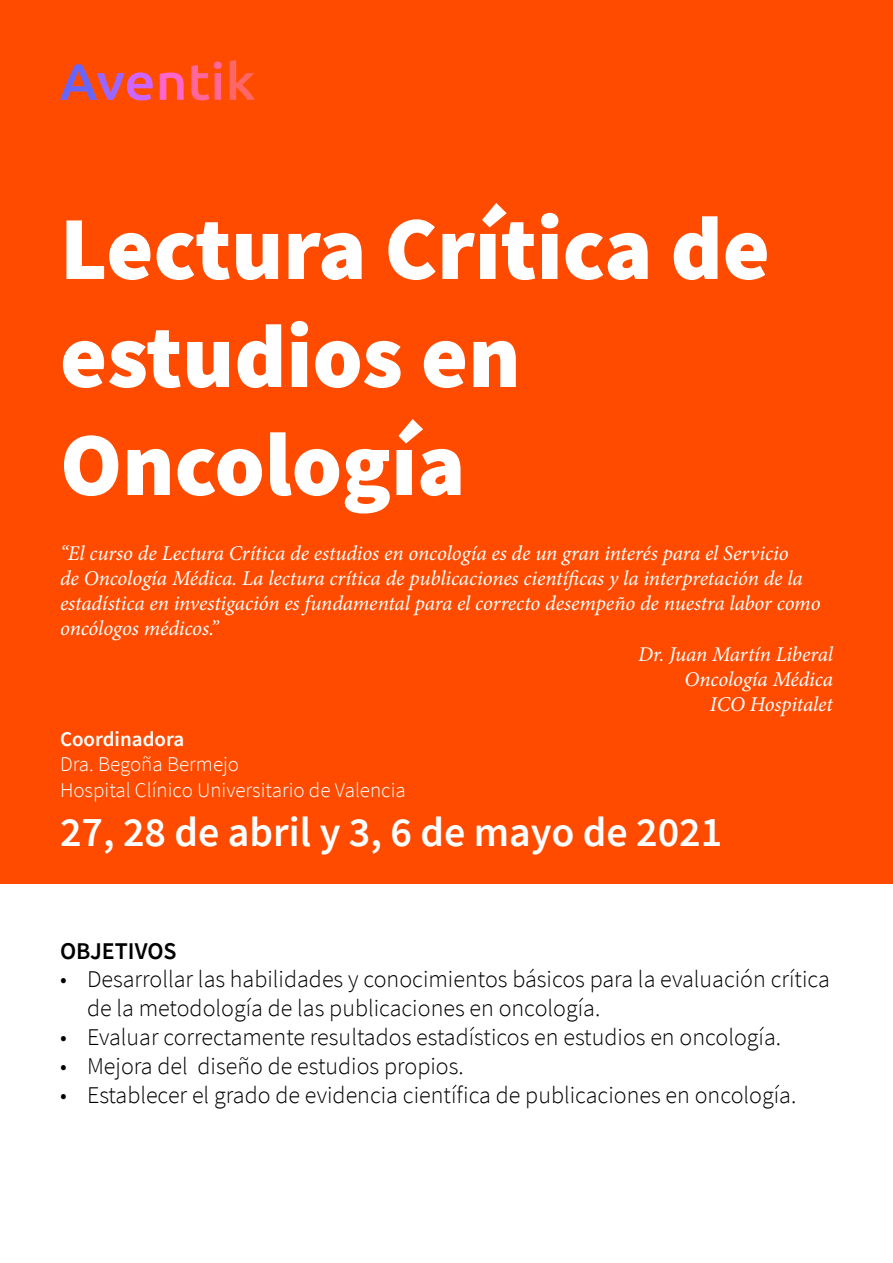
<style>
.page{position:relative;width:893px;height:1263px;background:#fff}
.page>*{position:absolute;margin:0;border:0;box-sizing:border-box;transform-origin:0 0}
.t1{font:900 90px/108px "Source Sans Pro";color:#fff}
.t2{font:600 42px "Source Sans Pro";color:#fff}
.t3{font:300 24px/28.8px "Source Sans Pro";color:#000}
.Subt_parrafo{font:600 24px "Source Sans Pro";color:#000}
.t4{font:italic 21px/25.2px "Minion Pro";letter-spacing:-.005em;color:#fff}
.t5{font:300 21px "Source Sans Pro";color:#fff}
.t6{font:600 21px "Source Sans Pro";color:#fff}
</style>
<div class="page">
<div style="left:0;top:0;width:893px;height:884px;background:#ff4b00"></div>
<svg style="left:60px;top:64px;width:93px;height:37px"></svg>
<svg style="left:160px;top:72px;width:24px;height:28px"></svg>
<svg style="left:191px;top:61px;width:31px;height:39px"></svg>
<svg style="left:230px;top:60px;width:25px;height:40px"></svg>
<p class="t1" style="left:60px;top:193px;width:712px">Lectura Crítica de estudios en</p>
<p class="t1" style="left:60px;top:409px;width:407px">Oncología</p>
<p class="t4" style="left:60px;top:540px;width:762px">“El curso de Lectura Crítica de estudios en oncología es de un gran interés para el Servicio<br>de Oncología Médica. La lectura crítica de publicaciones científicas y la interpretación de la estadística en investigación es fundamental para el correcto desempeño de nuestra labor como oncólogos médicos.”</p>
<p class="t4" style="left:638px;top:641px;width:196px">Dr. Juan Martín Liberal</p>
<p class="t4" style="left:684px;top:666px;width:150px">Oncología Médica</p>
<p class="t4" style="left:710px;top:692px;width:125px">ICO Hospitalet</p>
<p class="t6" style="left:60px;top:725px;width:126px">Coordinadora</p>
<p class="t5" style="left:60px;top:752px;width:181px">Dra. Begoña Bermejo</p>
<p class="t5" style="left:60px;top:777px;width:347px">Hospital Clínico Universitario de Valencia</p>
<p class="t2" style="left:60px;top:804px;width:664px">27, 28 de abril y 3, 6 de mayo de 2021</p>
<p class="Subt_parrafo" style="left:60px;top:935px;width:118px">OBJETIVOS</p>
<p class="t3" style="left:87px;top:965px;width:744px;text-indent:-27px">• Desarrollar las habilidades y conocimientos básicos para la evaluación crítica de la metodología de las publicaciones en oncología.</p>
<p class="t3" style="left:60px;top:1023px;width:723px">• Evaluar correctamente resultados estadísticos en estudios en oncología.</p>
<p class="t3" style="left:60px;top:1051px;width:405px">• Mejora del diseño de estudios propios.</p>
<p class="t3" style="left:60px;top:1080px;width:738px">• Establecer el grado de evidencia científica de publicaciones en oncología.</p>
</div>
